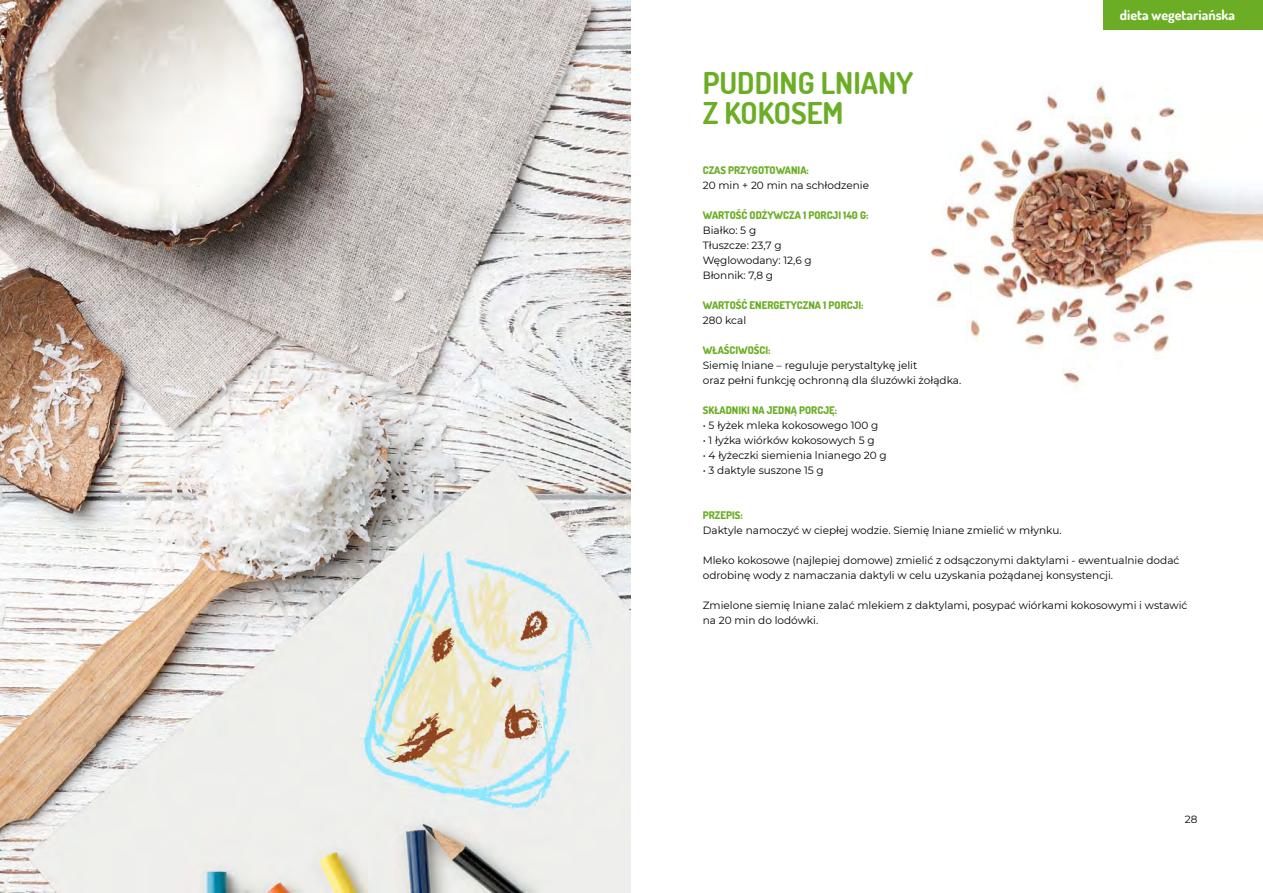
<style>
.page{position:relative;width:1263px;height:893px;background:#fff}
.page>*{position:absolute;margin:0;border:0;box-sizing:border-box;transform-origin:0 0}
.t1{font:700 30px/30px "Dosis";color:#6bae25}
.t2{font:700 14.1px "Dosis";color:#fff}
.t3{font:10.5px/15px "Montserrat";color:#000}
.t4{font:800 10.5px "Dosis";color:#6bae25}
</style>
<div class="page">
<img style="left:930px;top:84px;width:333px;height:301px">
<img style="left:0;top:0;width:631px;height:893px">
<div style="left:1104px;top:0;width:159px;height:29px;background:#6bae25"></div>
<h1 class="t1" style="left:703px;top:68px;width:212px">PUDDING LNIANY<br>Z KOKOSEM</h1>
<h2 class="t2" style="left:1120px;top:5px;width:117px">dieta wegetariańska</h2>
<p class="t4" style="left:703px;top:163px;width:108px">CZAS PRZYGOTOWANIA:</p>
<p class="t3" style="left:703px;top:177px;width:168px">20 min + 20 min na schłodzenie</p>
<p class="t4" style="left:703px;top:208px;width:167px">WARTOŚĆ ODŻYWCZA 1 PORCJI 140 G:</p>
<p class="t3" style="left:703px;top:222px;width:110px">Białko: 5 g<br>Tłuszcze: 23,7 g<br>Węglowodany: 12,6 g<br>Błonnik: 7,8 g</p>
<p class="t4" style="left:703px;top:298px;width:162px">WARTOŚĆ ENERGETYCZNA 1 PORCJI:</p>
<p class="t3" style="left:703px;top:312px;width:45px">280 kcal</p>
<p class="t4" style="left:703px;top:343px;width:69px">WŁAŚCIWOŚCI:</p>
<p class="t3" style="left:703px;top:357px;width:260px">Siemię lniane – reguluje perystaltykę jelit<br>oraz pełni funkcję ochronną dla śluzówki żołądka.</p>
<p class="t4" style="left:703px;top:403px;width:136px">SKŁADNIKI NA JEDNĄ PORCJĘ:</p>
<p class="t3" style="left:703px;top:417px;width:177px">• 5 łyżek mleka kokosowego 100 g</p>
<p class="t3" style="left:703px;top:432px;width:173px">• 1 łyżka wiórków kokosowych 5 g</p>
<p class="t3" style="left:703px;top:447px;width:185px">• 4 łyżeczki siemienia lnianego 20 g</p>
<p class="t3" style="left:703px;top:462px;width:123px">• 3 daktyle suszone 15 g</p>
<p class="t4" style="left:703px;top:508px;width:42px">PRZEPIS:</p>
<p class="t3" style="left:703px;top:522px;width:360px">Daktyle namoczyć w ciepłej wodzie. Siemię lniane zmielić w młynku.</p>
<p class="t3" style="left:703px;top:552px;width:478px">Mleko kokosowe (najlepiej domowe) zmielić z odsączonymi daktylami - ewentualnie dodać odrobinę wody z namaczania daktyli w celu uzyskania pożądanej konsystencji.</p>
<p class="t3" style="left:703px;top:597px;width:486px">Zmielone siemię lniane zalać mlekiem z daktylami, posypać wiórkami kokosowymi i wstawić na 20 min do lodówki.</p>
<p class="t3" style="left:1185px;top:812px;width:14px">28</p>
</div>
